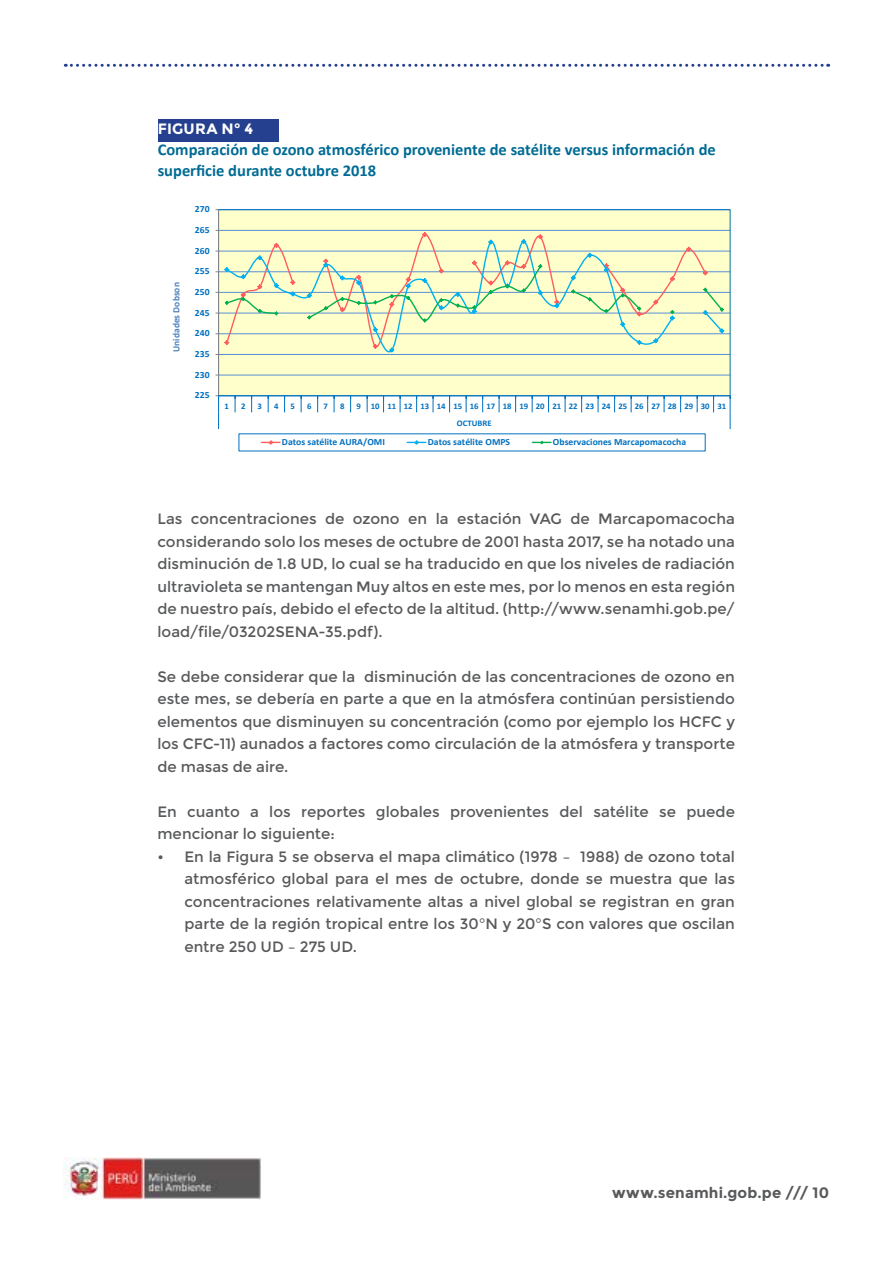
<style>
.page{position:relative;width:893px;height:1263px;background:#fff}
.page>*{position:absolute;margin:0;border:0;box-sizing:border-box;transform-origin:0 0}
.t1{font:700 16.5px/21px "Calibri";color:#006b94}
.t2{font:15px/22.5px "Montserrat";color:#58595b;text-align:justify}
.t3{font:700 15px "Montserrat";letter-spacing:.01em;color:#58595b}
.t4{font:700 15px "Montserrat";color:#fff}
.t5{font:700 9.6px "Calibri";letter-spacing:.005em;color:#4f81bd}
.t6{font:700 9.45px "Calibri";letter-spacing:.005em;color:#0070c0}
.t7{font:700 8.55px/16.6px "Calibri";color:#0070c0}
</style>
<div class="page">
<svg style="left:65px;top:64px;width:764px;height:3px"></svg>
<img style="left:64px;top:1157px;width:197px;height:42px">
<div style="left:219px;top:210px;width:511px;height:186px;background:#ffc"></div>
<hr style="left:219px;top:375px;width:511px;height:1px;background:#558ed5">
<hr style="left:219px;top:354px;width:511px;height:1px;background:#558ed5">
<hr style="left:219px;top:333px;width:511px;height:1px;background:#558ed5">
<hr style="left:219px;top:313px;width:511px;height:1px;background:#558ed5">
<hr style="left:219px;top:292px;width:511px;height:1px;background:#558ed5">
<hr style="left:219px;top:271px;width:511px;height:1px;background:#558ed5">
<hr style="left:219px;top:251px;width:511px;height:1px;background:#558ed5">
<hr style="left:219px;top:230px;width:511px;height:1px;background:#558ed5">
<div style="left:218px;top:209px;width:512px;height:187px;border:1px solid #0070c0"></div>
<hr style="left:218px;top:210px;width:1px;height:186px;background:#868686">
<hr style="left:219px;top:395px;width:511px;height:1px;background:#0070c0">
<svg style="left:235px;top:396px;width:1px;height:16px"></svg>
<svg style="left:251px;top:396px;width:1px;height:16px"></svg>
<svg style="left:268px;top:396px;width:1px;height:16px"></svg>
<svg style="left:284px;top:396px;width:1px;height:16px"></svg>
<svg style="left:301px;top:396px;width:1px;height:16px"></svg>
<svg style="left:317px;top:396px;width:1px;height:16px"></svg>
<svg style="left:334px;top:396px;width:1px;height:16px"></svg>
<svg style="left:350px;top:396px;width:1px;height:16px"></svg>
<svg style="left:367px;top:396px;width:1px;height:16px"></svg>
<svg style="left:383px;top:396px;width:1px;height:16px"></svg>
<svg style="left:400px;top:396px;width:1px;height:16px"></svg>
<svg style="left:416px;top:396px;width:1px;height:16px"></svg>
<svg style="left:433px;top:396px;width:1px;height:16px"></svg>
<svg style="left:449px;top:396px;width:1px;height:16px"></svg>
<svg style="left:466px;top:396px;width:1px;height:16px"></svg>
<svg style="left:482px;top:396px;width:1px;height:16px"></svg>
<svg style="left:499px;top:396px;width:1px;height:16px"></svg>
<svg style="left:515px;top:396px;width:1px;height:16px"></svg>
<svg style="left:532px;top:396px;width:1px;height:16px"></svg>
<svg style="left:548px;top:396px;width:1px;height:16px"></svg>
<svg style="left:565px;top:396px;width:1px;height:16px"></svg>
<svg style="left:581px;top:396px;width:1px;height:16px"></svg>
<svg style="left:598px;top:396px;width:1px;height:16px"></svg>
<svg style="left:614px;top:396px;width:1px;height:16px"></svg>
<svg style="left:631px;top:396px;width:1px;height:16px"></svg>
<svg style="left:647px;top:396px;width:1px;height:16px"></svg>
<svg style="left:664px;top:396px;width:1px;height:16px"></svg>
<svg style="left:680px;top:396px;width:1px;height:16px"></svg>
<svg style="left:697px;top:396px;width:1px;height:16px"></svg>
<svg style="left:713px;top:396px;width:1px;height:16px"></svg>
<svg style="left:216px;top:395px;width:3px;height:34px"></svg>
<svg style="left:730px;top:396px;width:1px;height:33px"></svg>
<svg style="left:296px;top:250px;width:275px;height:85px"></svg>
<svg style="left:216px;top:242px;width:80px;height:103px"></svg>
<svg style="left:307px;top:232px;width:252px;height:121px"></svg>
<svg style="left:571px;top:246px;width:153px;height:99px"></svg>
<svg style="left:261px;top:440px;width:19px;height:5px"></svg>
<svg style="left:407px;top:440px;width:19px;height:5px"></svg>
<svg style="left:532px;top:440px;width:19px;height:5px"></svg>
<div style="left:158px;top:119px;width:121px;height:23px;background:#25408f"></div>
<p class="t4" style="left:158px;top:119px;width:97px">FIGURA N° 4</p>
<p class="t1" style="left:158px;top:138px;width:560px">Comparación de ozono atmosférico proveniente de satélite versus información de superficie durante octubre 2018</p>
<p class="t6" style="left:195px;top:203px;width:16px">270</p>
<p class="t6" style="left:195px;top:223px;width:16px">265</p>
<p class="t6" style="left:195px;top:244px;width:16px">260</p>
<p class="t5" style="left:170px;top:352px;width:71px;rotate:-90deg">Unidades Dobson</p>
<p class="t6" style="left:195px;top:265px;width:16px">255</p>
<p class="t6" style="left:195px;top:285px;width:16px">250</p>
<p class="t6" style="left:195px;top:306px;width:16px">245</p>
<p class="t6" style="left:195px;top:327px;width:16px">240</p>
<p class="t6" style="left:195px;top:347px;width:16px">235</p>
<p class="t6" style="left:195px;top:368px;width:16px">230</p>
<p class="t6" style="left:195px;top:389px;width:16px">225</p>
<p class="t7" style="left:225px;top:398px;width:6px">1</p>
<p class="t7" style="left:241px;top:398px;width:6px">2</p>
<p class="t7" style="left:258px;top:398px;width:6px">3</p>
<p class="t7" style="left:274px;top:398px;width:6px">4</p>
<p class="t7" style="left:291px;top:398px;width:6px">5</p>
<p class="t7" style="left:307px;top:398px;width:6px">6</p>
<p class="t7" style="left:324px;top:398px;width:6px">7</p>
<p class="t7" style="left:340px;top:398px;width:6px">8</p>
<p class="t7" style="left:457px;top:398px;width:271px;text-indent:-100px">9 10 11 12 13 14 15 16 17 18 19 20 21 22 23 24 25 26 27 28 29 30 31<br>OCTUBRE</p>
<p class="t6" style="left:282px;top:435px;width:105px">Datos satélite AURA/OMI</p>
<p class="t6" style="left:428px;top:435px;width:84px">Datos satélite OMPS</p>
<p class="t6" style="left:553px;top:435px;width:135px">Observaciones Marcapomacocha</p>
<p class="t2" style="left:157px;top:508px;width:579px">Las concentraciones de ozono en la estación VAG de Marcapomacocha considerando solo los meses de octubre de 2001 hasta 2017, se ha notado una disminución de 1.8 UD, lo cual se ha traducido en que los niveles de radiación ultravioleta se mantengan Muy altos en este mes, por lo menos en esta región de nuestro país, debido el efecto de la altitud. (http://www.senamhi.gob.pe/ load/file/03202SENA-35.pdf).</p>
<p class="t2" style="left:157px;top:665px;width:579px">Se debe considerar que la disminución de las concentraciones de ozono en este mes, se debería en parte a que en la atmósfera continúan persistiendo elementos que disminuyen su concentración (como por ejemplo los HCFC y los CFC-11) aunados a factores como circulación de la atmósfera y transporte de masas de aire.</p>
<p class="t2" style="left:157px;top:800px;width:579px">En cuanto a los reportes globales provenientes del satélite se puede mencionar lo siguiente:</p>
<p class="t2" style="left:184px;top:845px;width:552px;text-indent:-27px">• En la Figura 5 se observa el mapa climático (1978 – 1988) de ozono total atmosférico global para el mes de octubre, donde se muestra que las concentraciones relativamente altas a nivel global se registran en gran parte de la región tropical entre los 30°N y 20°S con valores que oscilan entre 250 UD – 275 UD.</p>
<p class="t3" style="left:612px;top:1184px;width:218px">www.senamhi.gob.pe /// 10</p>
</div>
